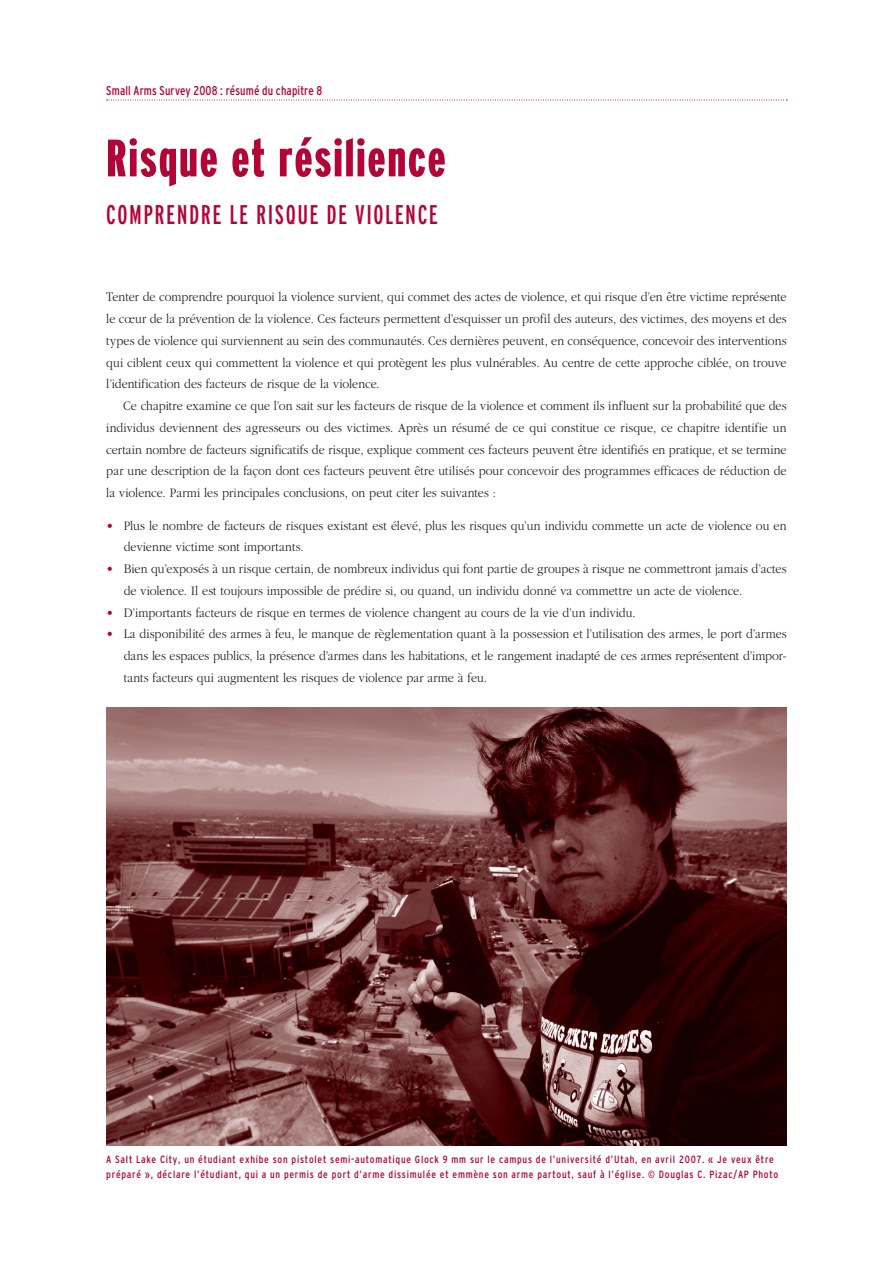
<style>
.page{position:relative;width:893px;height:1263px;background:#fff}
.page>*{position:absolute;margin:0;border:0;box-sizing:border-box;transform-origin:0 0}
.t1{font:900 extra-condensed 52.5px "Interstate";letter-spacing:.035em;color:#b30437}
.t2{font:extra-condensed 27px "Interstate";letter-spacing:.055em;color:#b30437}
.t3{font:300 13.5px/21.8px "Garamond";letter-spacing:.005em;color:#231f20;text-align:justify;scale:.9 1}
.t4{font:condensed 12.75px "Interstate";letter-spacing:.015em;color:#b30437;scale:.95 1}
.t5{font:condensed 10.5px/15px "Interstate";letter-spacing:.07em;color:#b30437}
.s1{color:#b30437}
</style>
<div class="page">
<svg style="left:107px;top:100px;width:680px;height:1px"></svg>
<img style="left:106px;top:708px;width:681px;height:437px">
<p class="t4" style="left:106px;top:84px;width:229px">Small Arms Survey 2008 : résumé du chapitre 8</p>
<h1 class="t1" style="left:106px;top:129px;width:341px">Risque et résilience</h1>
<h2 class="t2" style="left:106px;top:200px;width:333px">COMPRENDRE LE RISQUE DE VIOLENCE</h2>
<p class="t3" style="left:106px;top:287px;width:757px">Tenter de comprendre pourquoi la violence survient, qui commet des actes de violence, et qui risque d’en être victime représente le cœur de la prévention de la violence. Ces facteurs permettent d’esquisser un profil des auteurs, des victimes, des moyens et des types de violence qui surviennent au sein des communautés. Ces dernières peuvent, en conséquence, concevoir des interventions qui ciblent ceux qui commettent la violence et qui protègent les plus vulnérables. Au centre de cette approche ciblée, on trouve l’identification des facteurs de risque de la violence.</p>
<p class="t3" style="left:106px;top:395px;width:757px;text-indent:17px">Ce chapitre examine ce que l’on sait sur les facteurs de risque de la violence et comment ils influent sur la probabilité que des individus deviennent des agresseurs ou des victimes. Après un résumé de ce qui constitue ce risque, ce chapitre identifie un certain nombre de facteurs significatifs de risque, explique comment ces facteurs peuvent être identifiés en pratique, et se termine par une description de la façon dont ces facteurs peuvent être utilisés pour concevoir des programmes efficaces de réduction de la violence. Parmi les principales conclusions, on peut citer les suivantes :</p>
<p class="t3" style="left:124px;top:515px;width:738px;text-indent:-17px"><span class="s1">•</span> Plus le nombre de facteurs de risques existant est élevé, plus les risques qu’un individu commette un acte de violence ou en devienne victime sont importants.</p>
<p class="t3" style="left:124px;top:558px;width:738px;text-indent:-17px"><span class="s1">•</span> Bien qu’exposés à un risque certain, de nombreux individus qui font partie de groupes à risque ne commettront jamais d’actes de violence. Il est toujours impossible de prédire si, ou quand, un individu donné va commettre un acte de violence.</p>
<p class="t3" style="left:106px;top:602px;width:590px"><span class="s1">•</span> D’importants facteurs de risque en termes de violence changent au cours de la vie d’un individu.</p>
<p class="t3" style="left:124px;top:623px;width:738px;text-indent:-17px"><span class="s1">•</span> La disponibilité des armes à feu, le manque de règlementation quant à la possession et l’utilisation des armes, le port d’armes dans les espaces publics, la présence d’armes dans les habitations, et le rangement inadapté de ces armes représentent d’impor&shy;tants facteurs qui augmentent les risques de violence par arme à feu.</p>
<p class="t5" style="left:106px;top:1152px;width:673px">A Salt Lake City, un étudiant exhibe son pistolet semi-automatique Glock 9 mm sur le campus de l’université d’Utah, en avril 2007. « Je veux être préparé », déclare l’étudiant, qui a un permis de port d’arme dissimulée et emmène son arme partout, sauf à l’église. © Douglas C. Pizac/AP Photo</p>
</div>
